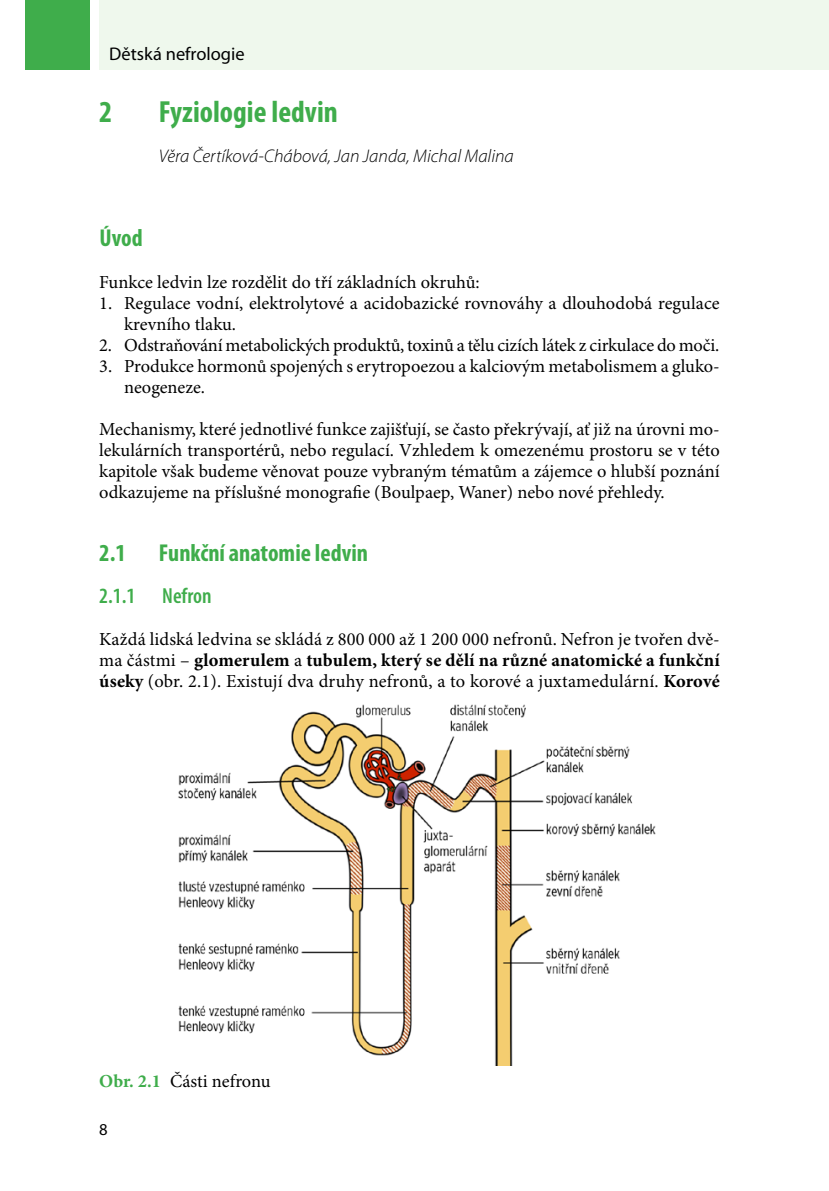
<style>
.page{position:relative;width:829px;height:1191px;background:#fff}
.page>*{position:absolute;margin:0;border:0;box-sizing:border-box;transform-origin:0 0}
.t1{font:700 condensed 30.62px "Myriad Pro";color:#3fad4b}
.H2_bez_cisla{font:700 condensed 24.5px "Myriad Pro";color:#3fad4b}
.t2{font:600 condensed 21.88px "Myriad Pro";color:#3fad4b}
.TEXT_bez_odsazeni{font:18.38px/21px "Minion Pro";color:#000;text-align:justify}
.Vycet{font:18.38px/21px "Minion Pro";letter-spacing:-.005em;color:#000}
.Vycet_mezera{font:18.38px/21px "Minion Pro";letter-spacing:-.005em;color:#000}
.AUTOR{font:italic 300 18.38px "Myriad Pro";color:#000}
.TAB_nazev{font:18.38px "Minion Pro";letter-spacing:-.005em;color:#000}
.t3{font:18.38px "Myriad Pro";color:#000}
.t4{font:16.62px "Myriad Pro";color:#000}
.s1{font-weight:700}
.s2{font-weight:700;color:#3fad4b}
</style>
<div class="page">
<div style="left:25px;top:0;width:64px;height:69px;background:#3fad4b"></div>
<div style="left:99px;top:0;width:729px;height:69px;background:#eff8ed"></div>
<hr style="left:828px;top:0;width:1px;height:69px;background:#eff8ed">
<img style="left:178px;top:704px;width:478px;height:361px">
<p class="t3" style="left:109px;top:42px;width:137px">Dětská nefrologie</p>
<h1 class="t1" style="left:99px;top:93px;width:15px">2</h1>
<h1 class="t1" style="left:159px;top:93px;width:180px">Fyziologie ledvin</h1>
<p class="AUTOR" style="left:159px;top:145px;width:356px">Věra Čertíková-Chábová, Jan Janda, Michal Malina</p>
<p class="H2_bez_cisla" style="left:99px;top:223px;width:45px">Úvod</p>
<p class="TEXT_bez_odsazeni" style="left:99px;top:273px;width:382px">Funkce ledvin lze rozdělit do tří základních okruhů:</p>
<p class="Vycet" style="left:124px;top:294px;width:597px;text-indent:-25px">1. Regulace vodní, elektrolytové a acidobazické rovnováhy a dlouhodobá regulace krevního tlaku.</p>
<p class="Vycet" style="left:99px;top:336px;width:621px">2. Odstraňování metabolických produktů, toxinů a tělu cizích látek z cirkulace do moči.</p>
<p class="Vycet_mezera" style="left:124px;top:357px;width:595px;text-indent:-25px">3. Produkce hormonů spojených s erytropoezou a kalciovým metabolismem a gluko&shy;neogeneze.</p>
<p class="TEXT_bez_odsazeni" style="left:99px;top:420px;width:622px">Mechanismy, které jednotlivé funkce zajišťují, se často překrývají, ať již na úrovni mo&shy;lekulárních transportérů, nebo regulací. Vzhledem k omezenému prostoru se v této kapitole však budeme věnovat pouze vybraným tématům a zájemce o hlubší poznání odkazujeme na příslušné monografie (Boulpaep, Waner) nebo nové přehledy.</p>
<h2 class="H2_bez_cisla" style="left:99px;top:538px;width:28px">2.1</h2>
<h2 class="H2_bez_cisla" style="left:159px;top:538px;width:211px">Funkční anatomie ledvin</h2>
<h3 class="t2" style="left:99px;top:582px;width:114px">2.1.1 Nefron</h3>
<p class="TEXT_bez_odsazeni" style="left:99px;top:630px;width:622px">Každá lidská ledvina se skládá z 800 000 až 1 200 000 nefronů. Nefron je tvořen dvě&shy;ma částmi – <span class="s1">glomerulem</span> a <span class="s1">tubulem, který se dělí na různé anatomické a funkční úseky</span> (obr. 2.1). Existují dva druhy nefronů, a to korové a juxtamedulární. <span class="s1">Korové</span></p>
<p class="TAB_nazev" style="left:99px;top:1069px;width:173px"><span class="s2">Obr. 2.1</span> Části nefronu</p>
<p class="t4" style="left:99px;top:1119px;width:10px">8</p>
</div>
